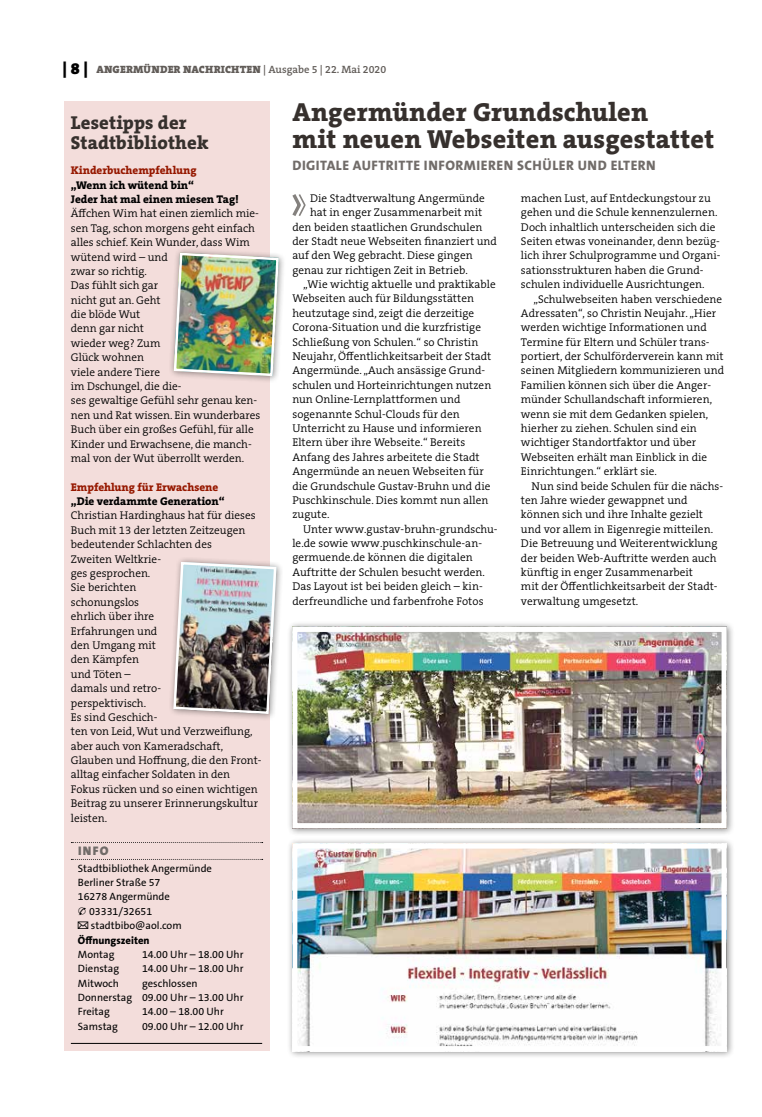
<style>
.page{position:relative;width:762px;height:1117px;background:#fff}
.page>*{position:absolute;margin:0;border:0;box-sizing:border-box;transform-origin:0 0}
.t1{font:800 26.25px/27.5px "The Serif B W8";letter-spacing:.01em;color:#36302d}
.t2{font:800 18.75px/20px "The Serif B W8";letter-spacing:.01em;color:#36302d}
.t3{font:800 13.75px "The Sans B W8";letter-spacing:.035em;color:#716c69}
.t4{font:900 12.5px "The Sans B W9";color:#716c69}
.t5{font:300 11.25px/14.4px "The Serif B W4";letter-spacing:.005em;color:#000}
.t6{font:800 11.25px/14.4px "The Serif B W8";color:#000}
.t7{font:800 11.25px "The Serif B W8";color:#961800}
.t8{font:10.62px/14.4px "The Sans B W5 Plain";color:#000}
.t9{font:900 10.62px "The Serif B W9";letter-spacing:.015em;color:#615c58}
.t10{font:800 10.62px "The Sans B W8";color:#000}
.s1{font-size:16.25px;color:#000}
.s2{font-family:"The Serif B W6";font-weight:600}
</style>
<div class="page">
<div style="left:64px;top:101px;width:205px;height:949px;background:#f3dddb"></div>
<hr style="left:71px;top:1042px;width:191px;height:1px;background:#000">
<div style="left:168px;top:247px;width:118px;height:136px;background:#000;opacity:.45"></div>
<img style="left:172px;top:251px;width:108px;height:126px">
<div style="left:168px;top:556px;width:116px;height:165px;background:#000;opacity:.45"></div>
<img style="left:172px;top:560px;width:106px;height:155px">
<svg style="left:292px;top:194px;width:14px;height:22px"></svg>
<div style="left:287px;top:621px;width:447px;height:214px;background:#000;opacity:.45"></div>
<img style="left:298px;top:632px;width:422px;height:189px">
<div style="left:292px;top:626px;width:434px;height:201px;border:5px solid #fff"></div>
<div style="left:287px;top:837px;width:447px;height:221px;background:#000;opacity:.45"></div>
<img style="left:298px;top:849px;width:422px;height:195px">
<div style="left:292px;top:843px;width:434px;height:207px;border:5px solid #fff"></div>
<p class="t9" style="left:63px;top:63px;width:325px"><span class="s1">| 8 |</span> ANGERMÜNDER NACHRICHTEN <span class="s2">| Ausgabe 5 | 22. Mai 2020</span></p>
<h2 class="t2" style="left:71px;top:113px;width:139px">Lesetipps der<br>Stadtbibliothek</h2>
<p class="t7" style="left:71px;top:163px;width:127px">Kinderbuchempfehlung</p>
<p class="t6" style="left:71px;top:177px;width:169px">„Wenn ich wütend bin“<br>Jeder hat mal einen miesen Tag!</p>
<p class="t5" style="left:71px;top:206px;width:191px">Äffchen Wim hat einen ziemlich mie&shy;sen Tag, schon morgens geht einfach alles schief. Kein Wunder, dass Wim wütend wird – und<br>zwar so richtig.<br>Das fühlt sich gar<br>nicht gut an. Geht<br>die blöde Wut<br>denn gar nicht<br>wieder weg? Zum<br>Glück wohnen<br>viele andere Tiere<br>im Dschungel, die die-<br>ses gewaltige Gefühl sehr genau ken&shy;nen und Rat wissen. Ein wunderbares<br>Buch über ein großes Gefühl, für alle<br>Kinder und Erwachsene, die manch&shy;mal von der Wut überrollt werden.</p>
<p class="t7" style="left:71px;top:479px;width:149px">Empfehlung für Erwachsene</p>
<p class="t6" style="left:71px;top:494px;width:155px">„Die verdammte Generation“</p>
<p class="t5" style="left:71px;top:508px;width:191px">Christian Hardinghaus hat für dieses<br>Buch mit 13 der letzten Zeitzeugen bedeutender Schlachten des<br>Zweiten Weltkrie-<br>ges gesprochen.<br>Sie berichten<br>schonungslos<br>ehrlich über ihre<br>Erfahrungen und<br>den Umgang mit<br>den Kämpfen<br>und Töten –<br>damals und retro-<br>perspektivisch.<br>Es sind Geschich-<br>ten von Leid, Wut und Verzweiflung, aber auch von Kameradschaft,<br>Glauben und Hoffnung, die den Front&shy;alltag einfacher Soldaten in den<br>Fokus rücken und so einen wichtigen<br>Beitrag zu unserer Erinnerungskultur leisten.</p>
<p class="t4" style="left:78px;top:842px;width:32px">INFO</p>
<p class="t8" style="left:78px;top:860px;width:136px">Stadtbibliothek Angermünde</p>
<p class="t8" style="left:78px;top:875px;width:84px">Berliner Straße 57</p>
<p class="t8" style="left:78px;top:889px;width:93px">16278 Angermünde</p>
<p class="t8" style="left:89px;top:903px;width:65px">03331/32651</p>
<p class="t8" style="left:91px;top:918px;width:92px">stadtbibo@aol.com</p>
<p class="t10" style="left:78px;top:932px;width:73px">Öffnungszeiten</p>
<p class="t8" style="left:78px;top:946px;width:38px">Montag</p>
<p class="t8" style="left:142px;top:946px;width:103px">14.00 Uhr – 18.00 Uhr</p>
<p class="t8" style="left:78px;top:961px;width:43px">Dienstag</p>
<p class="t8" style="left:142px;top:961px;width:103px">14.00 Uhr – 18.00 Uhr</p>
<p class="t8" style="left:78px;top:975px;width:43px">Mitwoch</p>
<h1 class="t1" style="left:292px;top:98px;width:423px">Angermünder Grundschulen<br>mit neuen Webseiten ausgestattet</h1>
<p class="t3" style="left:292px;top:156px;width:365px">DIGITALE AUFTRITTE INFORMIEREN SCHÜLER UND ELTERN</p>
<p class="t5" style="left:310px;top:191px;width:176px">Die Stadtverwaltung Angermünde</p>
<p class="t5" style="left:310px;top:205px;width:174px">hat in enger Zusammenarbeit mit</p>
<p class="t5" style="left:292px;top:219px;width:191px">den beiden staatlichen Grundschulen</p>
<p class="t5" style="left:292px;top:234px;width:206px">der Stadt neue Webseiten finanziert und</p>
<p class="t5" style="left:292px;top:248px;width:182px">auf den Weg gebracht. Diese gingen</p>
<p class="t5" style="left:292px;top:263px;width:177px">genau zur richtigen Zeit in Betrieb.</p>
<p class="t5" style="left:303px;top:277px;width:194px">„Wie wichtig aktuelle und praktikable</p>
<p class="t5" style="left:292px;top:291px;width:183px">Webseiten auch für Bildungsstätten</p>
<p class="t5" style="left:292px;top:306px;width:183px">heutzutage sind, zeigt die derzeitige</p>
<p class="t5" style="left:292px;top:320px;width:190px">Corona-Situation und die kurzfristige</p>
<p class="t5" style="left:292px;top:334px;width:187px">Schließung von Schulen.“ so Christin</p>
<p class="t5" style="left:292px;top:349px;width:200px">Neujahr, Öffentlichkeitsarbeit der Stadt</p>
<p class="t5" style="left:292px;top:363px;width:194px">Angermünde. „Auch ansässige Grund-</p>
<p class="t5" style="left:292px;top:378px;width:200px">schulen und Horteinrichtungen nutzen</p>
<p class="t5" style="left:292px;top:392px;width:170px">nun Online-Lernplattformen und</p>
<p class="t5" style="left:292px;top:406px;width:169px">sogenannte Schul-Clouds für den</p>
<p class="t5" style="left:292px;top:421px;width:191px">Unterricht zu Hause und informieren</p>
<p class="t5" style="left:292px;top:435px;width:174px">Eltern über ihre Webseite.“ Bereits</p>
<p class="t5" style="left:292px;top:449px;width:189px">Anfang des Jahres arbeitete die Stadt</p>
<p class="t5" style="left:292px;top:464px;width:193px">Angermünde an neuen Webseiten für</p>
<p class="t5" style="left:292px;top:478px;width:199px">die Grundschule Gustav-Bruhn und die</p>
<p class="t5" style="left:292px;top:493px;width:197px">Puschkinschule. Dies kommt nun allen</p>
<p class="t5" style="left:292px;top:507px;width:39px">zugute.</p>
<p class="t5" style="left:303px;top:521px;width:196px">Unter www.gustav-bruhn-grundschu-</p>
<p class="t5" style="left:292px;top:536px;width:191px">le.de sowie www.puschkinschule-an-</p>
<p class="t5" style="left:292px;top:550px;width:182px">germuende.de können die digitalen</p>
<p class="t5" style="left:292px;top:564px;width:194px">Auftritte der Schulen besucht werden.</p>
<p class="t5" style="left:292px;top:579px;width:192px">Das Layout ist bei beiden gleich – kin-</p>
<p class="t5" style="left:292px;top:593px;width:193px">derfreundliche und farbenfrohe Fotos</p>
<p class="t5" style="left:521px;top:191px;width:201px">machen Lust, auf Entdeckungstour zu gehen und die Schule kennenzulernen.<br>Doch inhaltlich unterscheiden sich die Seiten etwas voneinander, denn bezüg&shy;lich ihrer Schulprogramme und Organi&shy;sationsstrukturen haben die Grund&shy;schulen individuelle Ausrichtungen.</p>
<p class="t5" style="left:521px;top:291px;width:205px;text-indent:12px">„Schulwebseiten haben verschiedene Adressaten“, so Christin Neujahr. „Hier werden wichtige Informationen und Termine für Eltern und Schüler trans&shy;portiert, der Schulförderverein kann mit seinen Mitgliedern kommunizieren und Familien können sich über die Anger&shy;münder Schullandschaft informieren, wenn sie mit dem Gedanken spielen, hierher zu ziehen. Schulen sind ein wichtiger Standortfaktor und über Webseiten erhält man Einblick in die Einrichtungen.“ erklärt sie.</p>
<p class="t5" style="left:521px;top:478px;width:204px;text-indent:11px">Nun sind beide Schulen für die nächs&shy;ten Jahre wieder gewappnet und können sich und ihre Inhalte gezielt und vor allem in Eigenregie mitteilen.<br>Die Betreuung und Weiterentwicklung der beiden Web-Auftritte werden auch künftig in enger Zusammenarbeit<br>mit der Öffentlichkeitsarbeit der Stadt&shy;verwaltung umgesetzt.</p>
<p class="t8" style="left:78px;top:975px;width:167px;text-indent:64px">geschlossen<br>Donnerstag 09.00 Uhr – 13.00 Uhr<br>Freitag</p>
<p class="t8" style="left:142px;top:1004px;width:83px">14.00 – 18.00 Uhr</p>
<p class="t8" style="left:78px;top:1018px;width:41px">Samstag</p>
<p class="t8" style="left:142px;top:1018px;width:103px">09.00 Uhr – 12.00 Uhr</p>
</div>
